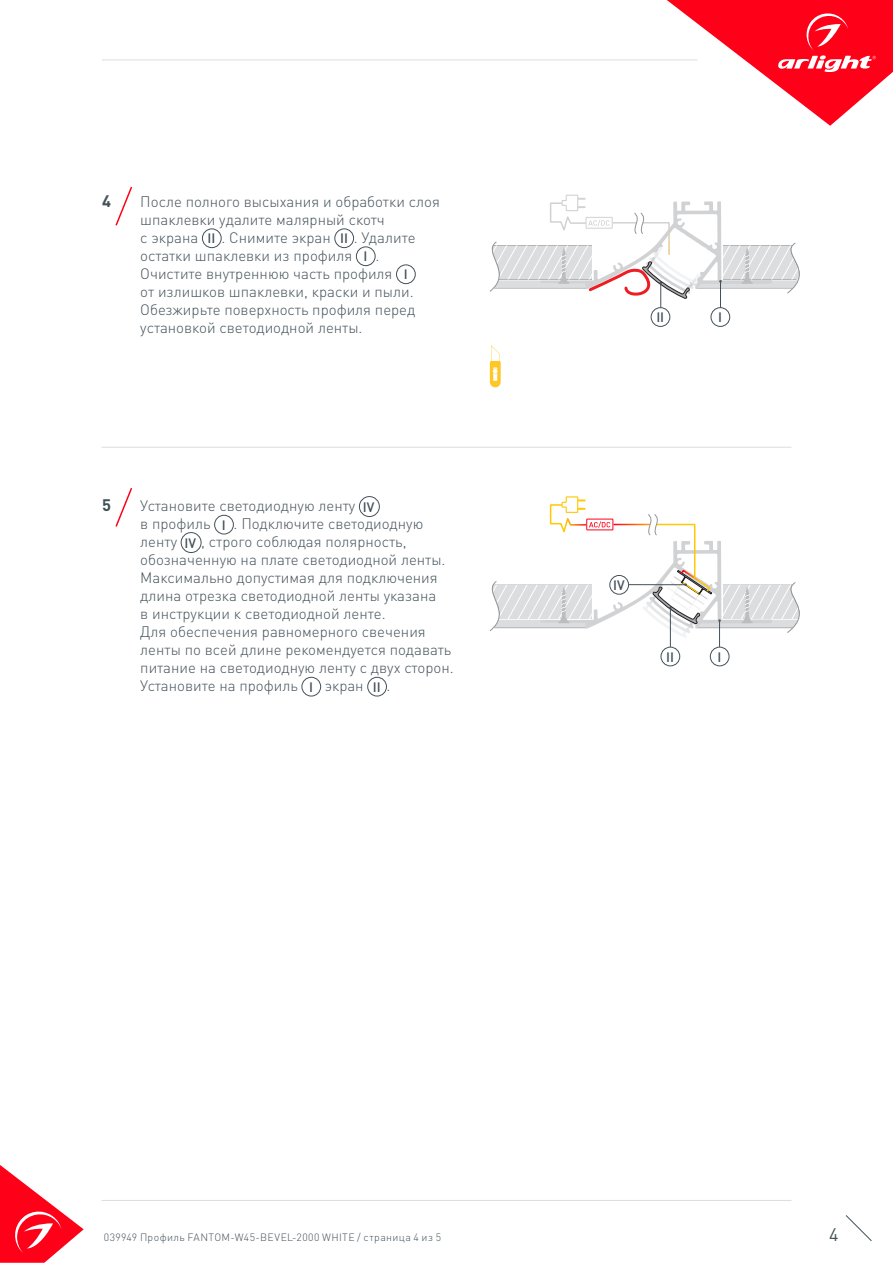
<style>
.page{position:relative;width:893px;height:1263px;background:#fff}
.page>*{position:absolute;margin:0;border:0;box-sizing:border-box;transform-origin:0 0}
.t1{font:18px "DIN Pro";color:#425159}
.t2{font:700 16.5px "DIN Pro";color:#425159}
.t3{font:300 15px/18px "DIN Pro";color:#425159}
.t4{font:500 13.5px "DIN Pro";color:#425159}
.t5{font:300 10.5px "DIN Pro";letter-spacing:.04em;color:#425159}
</style>
<div class="page">
<svg style="left:0;top:1165px;width:84px;height:98px"></svg>
<svg style="left:845px;top:1215px;width:27px;height:26px"></svg>
<svg style="left:667px;top:0;width:226px;height:126px"></svg>
<hr style="left:102px;top:60px;width:595px;height:1px;background:#dcdddf">
<div style="left:202px;top:229px;width:19px;height:19px;border:1px solid #425159;border-radius:50%"></div>
<div style="left:335px;top:229px;width:19px;height:19px;border:1px solid #425159;border-radius:50%"></div>
<div style="left:356px;top:247px;width:19px;height:19px;border:1px solid #425159;border-radius:50%"></div>
<div style="left:396px;top:265px;width:19px;height:19px;border:1px solid #425159;border-radius:50%"></div>
<svg style="left:115px;top:186px;width:18px;height:40px"></svg>
<svg style="left:490px;top:346px;width:11px;height:41px"></svg>
<hr style="left:102px;top:447px;width:689px;height:1px;background:#dcdddf">
<div style="left:359px;top:496px;width:21px;height:21px;border:1px solid #425159;border-radius:50%"></div>
<div style="left:214px;top:515px;width:20px;height:19px;border:1px solid #425159;border-radius:50%"></div>
<div style="left:181px;top:532px;width:20px;height:21px;border:1px solid #425159;border-radius:50%"></div>
<div style="left:302px;top:677px;width:19px;height:19px;border:1px solid #425159;border-radius:50%"></div>
<div style="left:367px;top:677px;width:20px;height:19px;border:1px solid #425159;border-radius:50%"></div>
<svg style="left:115px;top:488px;width:18px;height:39px"></svg>
<hr style="left:102px;top:1200px;width:689px;height:1px;background:#dcdddf">
<div style="left:711px;top:307px;width:19px;height:20px;border:1px solid #425159;border-radius:50%"></div>
<div style="left:710px;top:647px;width:19px;height:19px;border:1px solid #425159;border-radius:50%"></div>
<div style="left:651px;top:307px;width:19px;height:20px;border:1px solid #425159;border-radius:50%"></div>
<div style="left:661px;top:647px;width:19px;height:19px;border:1px solid #425159;border-radius:50%"></div>
<svg style="left:489px;top:194px;width:311px;height:114px"></svg>
<svg style="left:489px;top:496px;width:311px;height:151px"></svg>
<p class="t2" style="left:102px;top:190px;width:10px">4</p>
<p class="t3" style="left:140px;top:192px;width:301px">После полного высыхания и обработки слоя шпаклевки удалите малярный скотч<br>с экрана</p>
<p class="t4" style="left:208px;top:229px;width:9px">II</p>
<p class="t3" style="left:221px;top:228px;width:111px">. Снимите экран</p>
<p class="t4" style="left:340px;top:229px;width:9px">II</p>
<p class="t3" style="left:354px;top:228px;width:63px">. Удалите</p>
<p class="t3" style="left:140px;top:246px;width:214px">остатки шпаклевки из профиля</p>
<p class="t4" style="left:364px;top:247px;width:5px">I</p>
<p class="t3" style="left:140px;top:246px;width:254px;text-indent:235px">.<br>Очистите внутреннюю часть профиля</p>
<p class="t4" style="left:404px;top:265px;width:5px">I</p>
<p class="t3" style="left:140px;top:282px;width:277px;text-align:justify">от излишков шпаклевки, краски и пыли.<br>Обезжирьте поверхность профиля перед установкой светодиодной ленты.</p>
<p class="t2" style="left:102px;top:494px;width:10px">5</p>
<p class="t3" style="left:140px;top:496px;width:217px">Установите светодиодную ленту</p>
<p class="t4" style="left:363px;top:498px;width:13px">IV</p>
<p class="t3" style="left:140px;top:514px;width:72px">в профиль</p>
<p class="t4" style="left:222px;top:516px;width:5px">I</p>
<p class="t3" style="left:234px;top:514px;width:191px">. Подключите светодиодную</p>
<p class="t3" style="left:140px;top:532px;width:38px">ленту</p>
<p class="t4" style="left:185px;top:534px;width:13px">IV</p>
<p class="t3" style="left:140px;top:532px;width:315px;text-indent:61px">, строго соблюдая полярность, обозначенную на плате светодиодной ленты.<br>Максимально допустимая для подключения длина отрезка светодиодной ленты указана<br>в инструкции к светодиодной ленте.<br>Для обеспечения равномерного свечения ленты по всей длине рекомендуется подавать питание на светодиодную ленту с двух сторон.<br>Установите на профиль</p>
<p class="t4" style="left:309px;top:678px;width:5px">I</p>
<p class="t3" style="left:325px;top:676px;width:41px">экран</p>
<p class="t4" style="left:373px;top:678px;width:9px">II</p>
<p class="t3" style="left:387px;top:676px;width:5px">.</p>
<p class="t4" style="left:656px;top:308px;width:9px">II</p>
<p class="t4" style="left:718px;top:308px;width:5px">I</p>
<p class="t4" style="left:613px;top:576px;width:13px">IV</p>
<p class="t4" style="left:666px;top:648px;width:9px">II</p>
<p class="t4" style="left:717px;top:648px;width:5px">I</p>
<p class="t5" style="left:104px;top:1230px;width:339px">039949 Профиль FANTOM-W45-BEVEL-2000 WHITE / страница 4 из 5</p>
<p class="t1" style="left:829px;top:1222px;width:11px">4</p>
</div>
